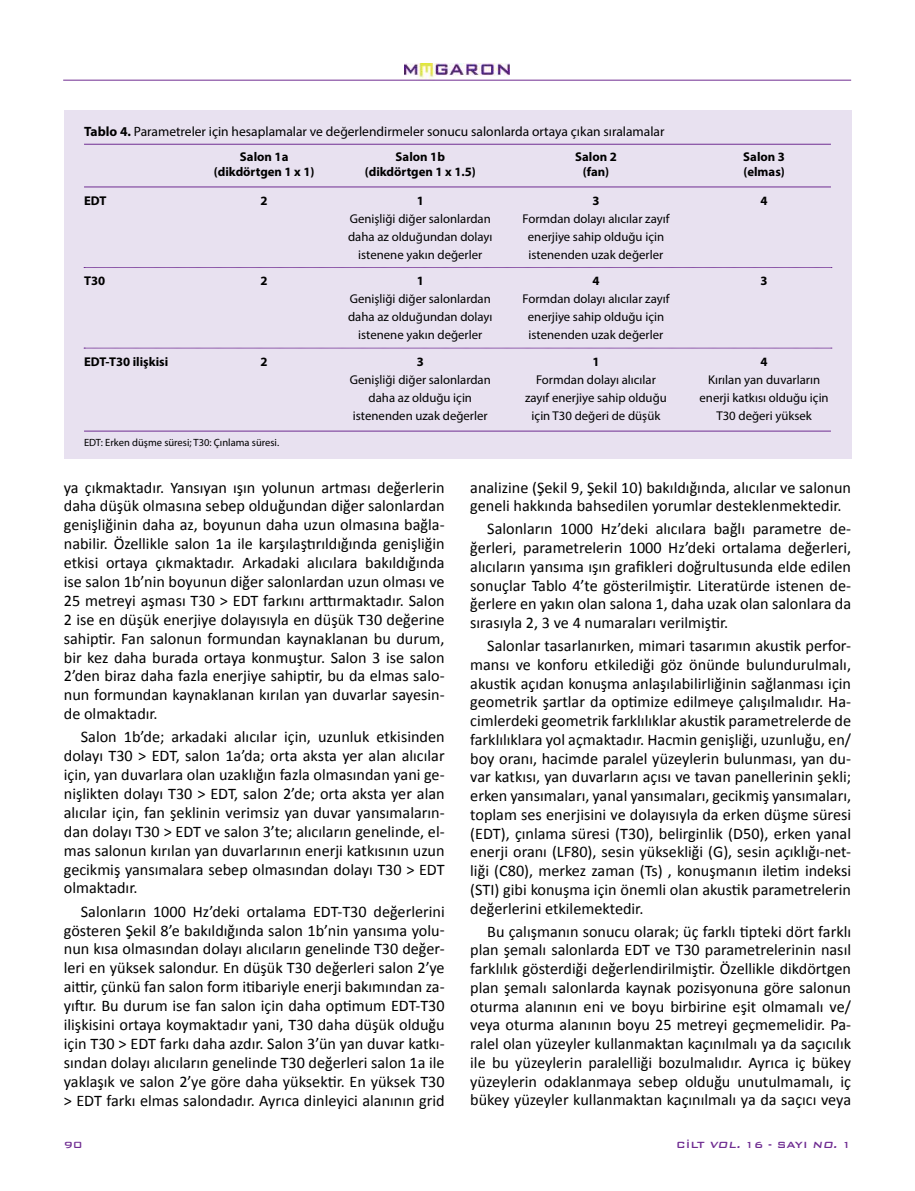
<style>
.page{position:relative;width:915px;height:1191px;background:#fff}
.page>*{position:absolute;margin:0;border:0;box-sizing:border-box;transform-origin:0 0}
.t1{font:16.2px/18.9px "Calibri";color:#000;text-align:justify}
.t2{font:13.5px "Myriad Pro";color:#000}
.t3{font:12.75px "Myriad Pro";color:#000}
.t4{font:700 12.75px "Myriad Pro";color:#000}
.t5{font:500 12px "Bank Gothic BT";color:#6f2c91}
.t6{font:10.5px "Myriad Pro";color:#000}
.s1{font-weight:700}
.s2{font-style:italic}
</style>
<div class="page">
<img style="left:404px;top:64px;width:105px;height:16px">
<hr style="left:63px;top:80px;width:787px;height:1px;background:#6f2c91">
<div style="left:64px;top:111px;width:786px;height:348px;background:#e8e1f0"></div>
<hr style="left:84px;top:187px;width:746px;height:1px;background:#6f2c91">
<hr style="left:84px;top:431px;width:746px;height:1px;background:#6f2c91">
<svg style="left:84px;top:267px;width:747px;height:1px"></svg>
<svg style="left:84px;top:348px;width:747px;height:1px"></svg>
<hr style="left:84px;top:144px;width:746px;height:1px;background:#6f2c91">
<p class="t2" style="left:84px;top:123px;width:581px"><span class="s1">Tablo 4.</span> Parametreler için hesaplamalar ve değerlendirmeler sonucu salonlarda ortaya çıkan sıralamalar</p>
<p class="t4" style="left:240px;top:149px;width:50px">Salon 1a</p>
<p class="t4" style="left:395px;top:149px;width:51px">Salon 1b</p>
<p class="t4" style="left:575px;top:149px;width:43px">Salon 2</p>
<p class="t4" style="left:743px;top:149px;width:43px">Salon 3</p>
<p class="t4" style="left:214px;top:164px;width:102px">(dikdörtgen 1 x 1)</p>
<p class="t4" style="left:364px;top:164px;width:113px">(dikdörtgen 1 x 1.5)</p>
<p class="t4" style="left:582px;top:164px;width:28px">(fan)</p>
<p class="t4" style="left:743px;top:164px;width:43px">(elmas)</p>
<p class="t4" style="left:84px;top:192px;width:24px">EDT</p>
<p class="t4" style="left:260px;top:192px;width:9px">2</p>
<p class="t4" style="left:416px;top:192px;width:9px">1</p>
<p class="t4" style="left:592px;top:192px;width:9px">3</p>
<p class="t4" style="left:760px;top:192px;width:9px">4</p>
<p class="t3" style="left:349px;top:211px;width:142px">Genişliği diğer salonlardan</p>
<p class="t3" style="left:522px;top:211px;width:148px">Formdan dolayı alıcılar zayıf</p>
<p class="t3" style="left:348px;top:229px;width:146px">daha az olduğundan dolayı</p>
<p class="t3" style="left:527px;top:229px;width:138px">enerjiye sahip olduğu için</p>
<p class="t3" style="left:358px;top:247px;width:126px">istenene yakın değerler</p>
<p class="t3" style="left:528px;top:247px;width:136px">istenenden uzak değerler</p>
<p class="t4" style="left:84px;top:273px;width:23px">T30</p>
<p class="t4" style="left:260px;top:273px;width:9px">2</p>
<p class="t4" style="left:416px;top:273px;width:9px">1</p>
<p class="t4" style="left:592px;top:273px;width:9px">4</p>
<p class="t4" style="left:760px;top:273px;width:9px">3</p>
<p class="t3" style="left:349px;top:291px;width:142px">Genişliği diğer salonlardan</p>
<p class="t3" style="left:522px;top:291px;width:148px">Formdan dolayı alıcılar zayıf</p>
<p class="t3" style="left:348px;top:309px;width:146px">daha az olduğundan dolayı</p>
<p class="t3" style="left:527px;top:309px;width:138px">enerjiye sahip olduğu için</p>
<p class="t3" style="left:358px;top:327px;width:126px">istenene yakın değerler</p>
<p class="t3" style="left:528px;top:327px;width:136px">istenenden uzak değerler</p>
<p class="t4" style="left:84px;top:353px;width:86px">EDT-T30 ilişkisi</p>
<p class="t4" style="left:260px;top:353px;width:9px">2</p>
<p class="t4" style="left:416px;top:353px;width:9px">3</p>
<p class="t4" style="left:592px;top:353px;width:9px">1</p>
<p class="t4" style="left:760px;top:353px;width:9px">4</p>
<p class="t3" style="left:349px;top:372px;width:142px">Genişliği diğer salonlardan</p>
<p class="t3" style="left:536px;top:372px;width:121px">Formdan dolayı alıcılar</p>
<p class="t3" style="left:707px;top:372px;width:114px">Kırılan yan duvarların</p>
<p class="t3" style="left:368px;top:390px;width:105px">daha az olduğu için</p>
<p class="t3" style="left:525px;top:390px;width:143px">zayıf enerjiye sahip olduğu</p>
<p class="t3" style="left:699px;top:390px;width:131px">enerji katkısı olduğu için</p>
<p class="t3" style="left:353px;top:408px;width:136px">istenenden uzak değerler</p>
<p class="t3" style="left:531px;top:408px;width:130px">için T30 değeri de düşük</p>
<p class="t3" style="left:716px;top:408px;width:97px">T30 değeri yüksek</p>
<p class="t6" style="left:84px;top:436px;width:196px">EDT: Erken düşme süresi; T30: Çınlama süresi.</p>
<p class="t1" style="left:64px;top:477px;width:382px">ya çıkmaktadır. Yansıyan ışın yolunun artması değerlerin daha düşük olmasına sebep olduğundan diğer salonlardan genişliğinin daha az, boyunun daha uzun olmasına bağla&shy;nabilir. Özellikle salon 1a ile karşılaştırıldığında genişliğin etkisi ortaya çıkmaktadır. Arkadaki alıcılara bakıldığında ise salon 1b’nin boyunun diğer salonlardan uzun olması ve 25 metreyi aşması T30 &gt; EDT farkını arttırmaktadır. Salon 2 ise en düşük enerjiye dolayısıyla en düşük T30 değerine sahiptir. Fan salonun formundan kaynaklanan bu durum, bir kez daha burada ortaya konmuştur. Salon 3 ise salon 2’den biraz daha fazla enerjiye sahiptir, bu da elmas salo&shy;nun formundan kaynaklanan kırılan yan duvarlar sayesin&shy;de olmaktadır.</p>
<p class="t1" style="left:64px;top:726px;width:382px;text-indent:17px">Salon 1b’de; arkadaki alıcılar için, uzunluk etkisinden dolayı T30 &gt; EDT, salon 1a’da; orta aksta yer alan alıcılar için, yan duvarlara olan uzaklığın fazla olmasından yani ge&shy;nişlikten dolayı T30 &gt; EDT, salon 2’de; orta aksta yer alan alıcılar için, fan şeklinin verimsiz yan duvar yansımaların&shy;dan dolayı T30 &gt; EDT ve salon 3’te; alıcıların genelinde, el&shy;mas salonun kırılan yan duvarlarının enerji katkısının uzun gecikmiş yansımalara sebep olmasından dolayı T30 &gt; EDT olmaktadır.</p>
<p class="t1" style="left:64px;top:901px;width:382px;text-indent:17px">Salonların 1000 Hz’deki ortalama EDT-T30 değerlerini gösteren Şekil 8’e bakıldığında salon 1b’nin yansıma yolu&shy;nun kısa olmasından dolayı alıcıların genelinde T30 değer&shy;leri en yüksek salondur. En düşük T30 değerleri salon 2’ye aittir, çünkü fan salon form itibariyle enerji bakımından za&shy;yıftır. Bu durum ise fan salon için daha optimum EDT-T30 ilişkisini ortaya koymaktadır yani, T30 daha düşük olduğu için T30 &gt; EDT farkı daha azdır. Salon 3’ün yan duvar katkı&shy;sından dolayı alıcıların genelinde T30 değerleri salon 1a ile yaklaşık ve salon 2’ye göre daha yüksektir. En yüksek T30 &gt; EDT farkı elmas salondadır. Ayrıca dinleyici alanının grid</p>
<p class="t1" style="left:470px;top:477px;width:382px">analizine (Şekil 9, Şekil 10) bakıldığında, alıcılar ve salonun geneli hakkında bahsedilen yorumlar desteklenmektedir.</p>
<p class="t1" style="left:470px;top:519px;width:382px;text-indent:17px">Salonların 1000 Hz’deki alıcılara bağlı parametre de&shy;ğerleri, parametrelerin 1000 Hz’deki ortalama değerleri, alıcıların yansıma ışın grafikleri doğrultusunda elde edilen sonuçlar Tablo 4’te gösterilmiştir. Literatürde istenen de&shy;ğerlere en yakın olan salona 1, daha uzak olan salonlara da sırasıyla 2, 3 ve 4 numaraları verilmiştir.</p>
<p class="t1" style="left:470px;top:635px;width:382px;text-indent:17px">Salonlar tasarlanırken, mimari tasarımın akustik perfor&shy;mansı ve konforu etkilediği göz önünde bulundurulmalı, akustik açıdan konuşma anlaşılabilirliğinin sağlanması için geometrik şartlar da optimize edilmeye çalışılmalıdır. Ha&shy;cimlerdeki geometrik farklılıklar akustik parametrelerde de farklılıklara yol açmaktadır. Hacmin genişliği, uzunluğu, en/ boy oranı, hacimde paralel yüzeylerin bulunması, yan du&shy;var katkısı, yan duvarların açısı ve tavan panellerinin şekli; erken yansımaları, yanal yansımaları, gecikmiş yansımaları, toplam ses enerjisini ve dolayısıyla da erken düşme süresi (EDT), çınlama süresi (T30), belirginlik (D50), erken yanal enerji oranı (LF80), sesin yüksekliği (G), sesin açıklığı-net&shy;liği (C80), merkez zaman (Ts) , konuşmanın iletim indeksi (STI) gibi konuşma için önemli olan akustik parametrelerin değerlerini etkilemektedir.</p>
<p class="t1" style="left:470px;top:921px;width:382px;text-indent:17px">Bu çalışmanın sonucu olarak; üç farklı tipteki dört farklı plan şemalı salonlarda EDT ve T30 parametrelerinin nasıl farklılık gösterdiği değerlendirilmiştir. Özellikle dikdörtgen plan şemalı salonlarda kaynak pozisyonuna göre salonun oturma alanının eni ve boyu birbirine eşit olmamalı ve/ veya oturma alanının boyu 25 metreyi geçmemelidir. Pa&shy;ralel olan yüzeyler kullanmaktan kaçınılmalı ya da saçıcılık ile bu yüzeylerin paralelliği bozulmalıdır. Ayrıca iç bükey yüzeylerin odaklanmaya sebep olduğu unutulmamalı, iç bükey yüzeyler kullanmaktan kaçınılmalı ya da saçıcı veya</p>
<p class="t5" style="left:64px;top:1138px;width:20px">90</p>
<p class="t5" style="left:676px;top:1138px;width:176px">CİLT <span class="s2">VOL.</span> 16 - SAYI <span class="s2">NO.</span> 1</p>
</div>
